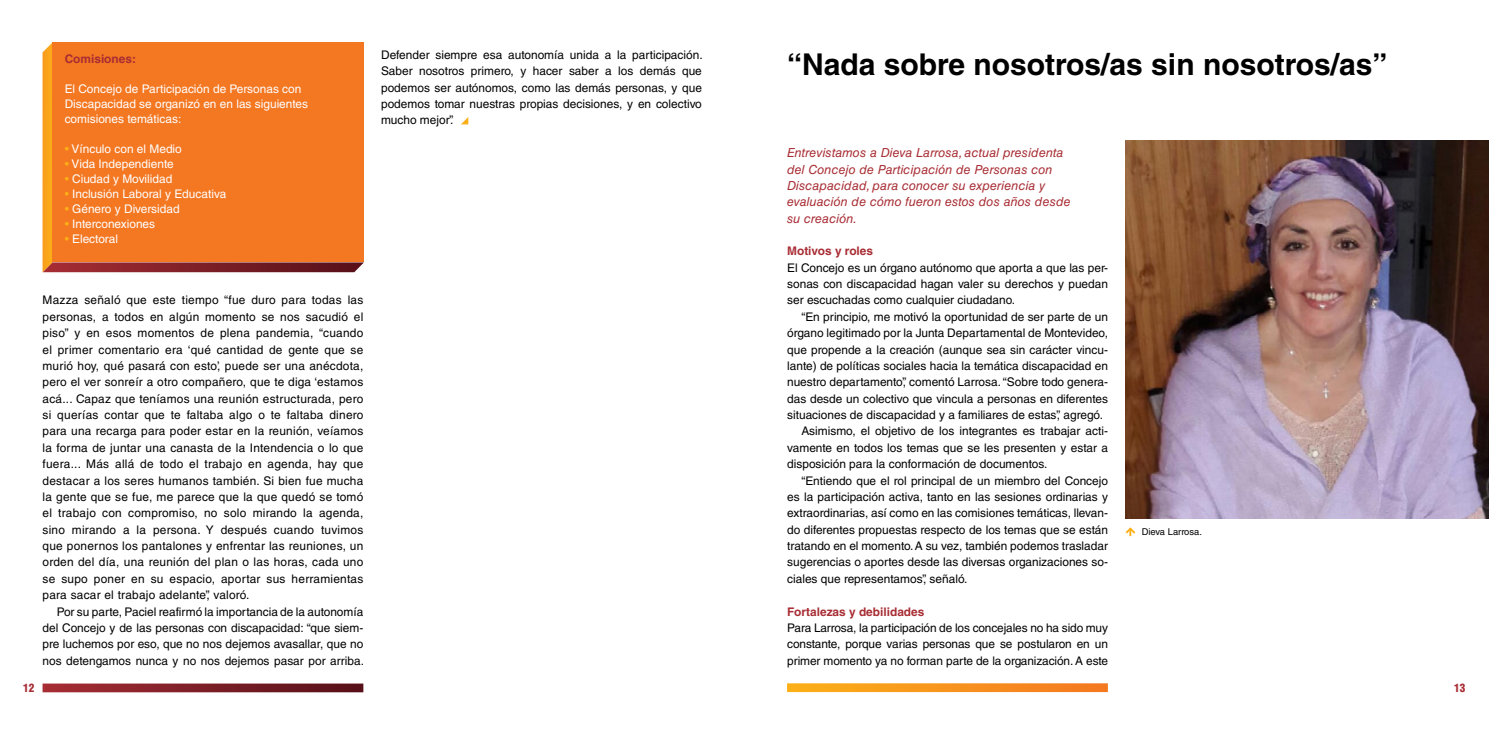
<style>
.page{position:relative;width:1489px;height:745px;background:#fff}
.page>*{position:absolute;margin:0;border:0;box-sizing:border-box;transform-origin:0 0}
.t1{font:700 30px "Helvetica LT Std";color:#000}
.t2{font:italic 12.5px/16.4px "Helvetica LT Std";letter-spacing:.01em;color:#a82d34}
.t3{font:11.88px/16.4px "Helvetica LT Std";color:#000;text-align:justify}
.t4{font:11.88px/15px "Helvetica LT Std";color:#fff}
.t5{font:700 11.88px "Helvetica LT Std";color:#a82d34}
.t6{font:900 condensed 11.25px "Helvetica LT Std";color:#a82d34}
.t7{font:9.38px "Helvetica LT Std";color:#000}
.s1{color:#fcaf17}
</style>
<div class="page">
<svg style="left:787px;top:683px;width:320px;height:8px;background:#f79825"></svg>
<img style="left:1125px;top:141px;width:363px;height:377px">
<svg style="left:1125px;top:527px;width:11px;height:8px"></svg>
<svg style="left:43px;top:43px;width:321px;height:229px;background:#b25a2a"></svg>
<div style="left:52px;top:43px;width:312px;height:219px;background:#f47721"></div>
<svg style="left:43px;top:683px;width:320px;height:8px;background:#862d35"></svg>
<svg style="left:461px;top:117px;width:7px;height:7px"></svg>
<p class="t5" style="left:65px;top:52px;width:73px">Comisiones:</p>
<p class="t4" style="left:65px;top:81px;width:245px">El Concejo de Participación de Personas con<br>Discapacidad se organizó en en las siguientes comisiones temáticas:</p>
<p class="t4" style="left:65px;top:141px;width:119px"><span class="s1">•</span> Vínculo con el Medio</p>
<p class="t4" style="left:65px;top:156px;width:110px"><span class="s1">•</span> Vida Independiente</p>
<p class="t4" style="left:65px;top:171px;width:109px"><span class="s1">•</span> Ciudad y Movilidad</p>
<p class="t4" style="left:65px;top:186px;width:163px"><span class="s1">•</span> Inclusión Laboral y Educativa</p>
<p class="t4" style="left:65px;top:201px;width:116px"><span class="s1">•</span> Género y Diversidad</p>
<p class="t4" style="left:65px;top:216px;width:92px"><span class="s1">•</span> Interconexiones</p>
<p class="t4" style="left:65px;top:231px;width:55px"><span class="s1">•</span> Electoral</p>
<p class="t3" style="left:381px;top:46px;width:323px">Defender siempre esa autonomía unida a la participación.<br>Saber nosotros primero, y hacer saber a los demás que podemos ser autónomos, como las demás personas, y que podemos tomar nuestras propias decisiones, y en colectivo mucho mejor”.</p>
<p class="t3" style="left:43px;top:292px;width:322px">Mazza señaló que este tiempo “fue duro para todas las personas, a todos en algún momento se nos sacudió el piso” y en esos momentos de plena pandemia, “cuando el primer comentario era ‘qué cantidad de gente que se murió hoy, qué pasará con esto’, puede ser una anécdota, pero el ver sonreír a otro compañero, que te diga ‘estamos acá... Capaz que teníamos una reunión estructurada, pero si querías contar que te faltaba algo o te faltaba dinero para una recarga para poder estar en la reunión, veíamos la forma de juntar una canasta de la Intendencia o lo que fuera... Más allá de todo el trabajo en agenda, hay que destacar a los seres humanos también. Si bien fue mucha la gente que se fue, me parece que la que quedó se tomó el trabajo con compromiso, no solo mirando la agenda, sino mirando a la persona. Y después cuando tuvimos que ponernos los pantalones y enfrentar las reuniones, un orden del día, una reunión del plan o las horas, cada uno se supo poner en su espacio, aportar sus herramientas para sacar el trabajo adelante”, valoró.</p>
<p class="t3" style="left:43px;top:602px;width:323px;text-indent:14px">Por su parte, Paciel reafirmó la importancia de la autonomía del Concejo y de las personas con discapacidad: “que siem&shy;pre luchemos por eso, que no nos dejemos avasallar, que no nos detengamos nunca y no nos dejemos pasar por arriba.</p>
<h1 class="t1" style="left:787px;top:46px;width:602px">“Nada sobre nosotros/as sin nosotros/as”</h1>
<p class="t2" style="left:787px;top:144px;width:285px">Entrevistamos a Dieva Larrosa, actual presidenta del Concejo de Participación de Personas con Discapacidad, para conocer su experiencia y evaluación de cómo fueron estos dos años desde su creación.</p>
<p class="t5" style="left:787px;top:244px;width:87px">Motivos y roles</p>
<p class="t3" style="left:787px;top:259px;width:322px">El Concejo es un órgano autónomo que aporta a que las per&shy;sonas con discapacidad hagan valer su derechos y puedan ser escuchadas como cualquier ciudadano.</p>
<p class="t3" style="left:801px;top:308px;width:308px">“En principio, me motivó la oportunidad de ser parte de un</p>
<p class="t3" style="left:787px;top:324px;width:322px">órgano legitimado por la Junta Departamental de Montevideo,</p>
<p class="t3" style="left:787px;top:341px;width:322px">que propende a la creación (aunque sea sin carácter vincu-</p>
<p class="t3" style="left:787px;top:357px;width:322px">lante) de políticas sociales hacia la temática discapacidad en</p>
<p class="t3" style="left:787px;top:374px;width:322px">nuestro departamento”, comentó Larrosa. “Sobre todo genera-</p>
<p class="t3" style="left:787px;top:390px;width:322px">das desde un colectivo que vincula a personas en diferentes</p>
<p class="t3" style="left:787px;top:406px;width:317px">situaciones de discapacidad y a familiares de estas”, agregó.</p>
<p class="t3" style="left:801px;top:423px;width:308px">Asimismo, el objetivo de los integrantes es trabajar acti-</p>
<p class="t3" style="left:787px;top:439px;width:322px">vamente en todos los temas que se les presenten y estar a</p>
<p class="t3" style="left:787px;top:455px;width:262px">disposición para la conformación de documentos.</p>
<p class="t3" style="left:801px;top:472px;width:308px">“Entiendo que el rol principal de un miembro del Concejo</p>
<p class="t3" style="left:787px;top:488px;width:322px">es la participación activa, tanto en las sesiones ordinarias y</p>
<p class="t3" style="left:787px;top:504px;width:322px">extraordinarias, así como en las comisiones temáticas, llevan-</p>
<p class="t3" style="left:787px;top:521px;width:322px">do diferentes propuestas respecto de los temas que se están</p>
<p class="t3" style="left:787px;top:537px;width:322px">tratando en el momento. A su vez, también podemos trasladar</p>
<p class="t3" style="left:787px;top:553px;width:322px">sugerencias o aportes desde las diversas organizaciones so-</p>
<p class="t3" style="left:787px;top:570px;width:182px">ciales que representamos”, señaló.</p>
<p class="t5" style="left:787px;top:603px;width:139px">Fortalezas y debilidades</p>
<p class="t3" style="left:787px;top:619px;width:322px">Para Larrosa, la participación de los concejales no ha sido muy constante, porque varias personas que se postularon en un primer momento ya no forman parte de la organización. A este</p>
<p class="t7" style="left:1141px;top:526px;width:62px">Dieva Larrosa.</p>
<p class="t6" style="left:23px;top:679px;width:13px">12</p>
<p class="t6" style="left:1453px;top:680px;width:13px">13</p>
</div>
